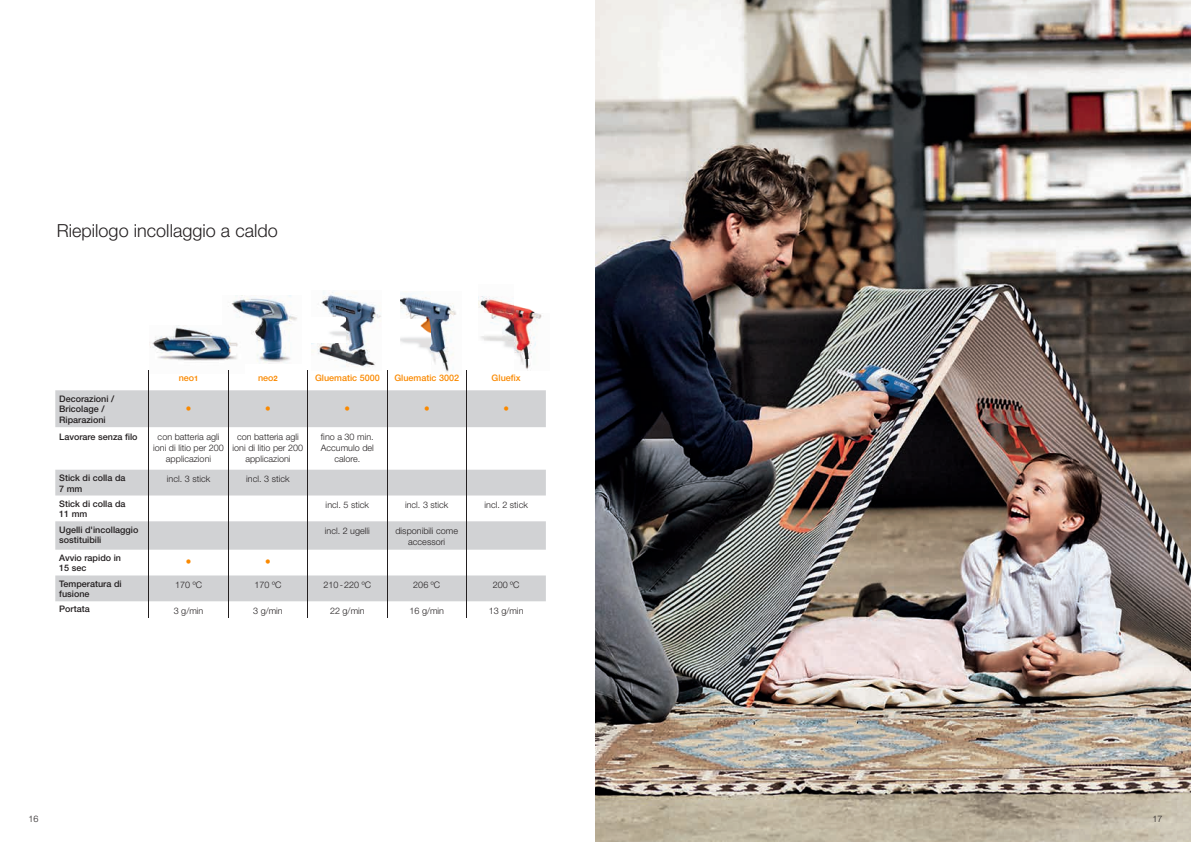
<style>
.page{position:relative;width:1191px;height:842px;background:#fff}
.page>*{position:absolute;margin:0;border:0;box-sizing:border-box;transform-origin:0 0}
.t1{font:300 18px "Helvetica Neue";color:#231f20}
.t2{font:16px "Minion Pro";color:#fa8900}
.t3{font:300 9px/10.8px "Helvetica Neue";color:#231f20;text-align:center}
.t4{font:500 9px/10.8px "Helvetica Neue";color:#231f20}
.t5{font:500 9px "Helvetica Neue";color:#fa8900}
.s1{font-weight:700;font-size:7.5px}
</style>
<div class="page">
<img style="left:595px;top:0;width:596px;height:842px">
<img style="left:231px;top:295px;width:66px;height:68px">
<img style="left:479px;top:296px;width:63px;height:74px">
<img style="left:149px;top:325px;width:95px;height:38px">
<img style="left:312px;top:291px;width:69px;height:76px">
<img style="left:400px;top:294px;width:56px;height:79px">
<svg style="left:55px;top:390px;width:491px;height:211px;fill:#d1d2d4"></svg>
<hr style="left:149px;top:390px;width:1px;height:37px;background:#231f20">
<hr style="left:228px;top:390px;width:1px;height:37px;background:#231f20">
<hr style="left:307px;top:390px;width:1px;height:37px;background:#231f20">
<hr style="left:387px;top:390px;width:1px;height:37px;background:#231f20">
<hr style="left:466px;top:390px;width:1px;height:37px;background:#231f20">
<hr style="left:149px;top:427px;width:1px;height:43px;background:#231f20">
<hr style="left:228px;top:427px;width:1px;height:43px;background:#231f20">
<hr style="left:307px;top:427px;width:1px;height:43px;background:#231f20">
<hr style="left:387px;top:427px;width:1px;height:43px;background:#231f20">
<hr style="left:466px;top:427px;width:1px;height:43px;background:#231f20">
<svg style="left:149px;top:470px;width:1px;height:132px"></svg>
<svg style="left:228px;top:470px;width:1px;height:148px"></svg>
<svg style="left:307px;top:470px;width:1px;height:148px"></svg>
<svg style="left:387px;top:470px;width:1px;height:148px"></svg>
<svg style="left:466px;top:470px;width:1px;height:148px"></svg>
<svg style="left:228px;top:370px;width:1px;height:20px"></svg>
<svg style="left:307px;top:370px;width:1px;height:20px"></svg>
<svg style="left:387px;top:370px;width:1px;height:20px"></svg>
<svg style="left:466px;top:370px;width:1px;height:20px"></svg>
<h1 class="t1" style="left:57px;top:219px;width:223px">Riepilogo incollaggio a caldo</h1>
<p class="t5" style="left:179px;top:373px;width:21px">neo<span class="s1">1</span></p>
<p class="t5" style="left:258px;top:373px;width:21px">neo<span class="s1">2</span></p>
<p class="t5" style="left:315px;top:373px;width:66px">Gluematic 5000</p>
<p class="t5" style="left:394px;top:373px;width:66px">Gluematic 3002</p>
<p class="t5" style="left:491px;top:373px;width:31px">Gluefix</p>
<p class="t4" style="left:59px;top:393px;width:57px">Decorazioni /<br>Bricolage /<br>Riparazioni</p>
<h2 class="t2" style="left:185px;top:397px;width:8px">•</h2>
<h2 class="t2" style="left:265px;top:397px;width:8px">•</h2>
<h2 class="t2" style="left:344px;top:397px;width:8px">•</h2>
<h2 class="t2" style="left:424px;top:397px;width:8px">•</h2>
<h2 class="t2" style="left:503px;top:397px;width:8px">•</h2>
<p class="t4" style="left:59px;top:431px;width:80px">Lavorare senza filo</p>
<p class="t3" style="left:153px;top:431px;width:72px">con batteria agli ioni di litio per 200 applicazioni</p>
<p class="t3" style="left:233px;top:431px;width:72px">con batteria agli ioni di litio per 200 applicazioni</p>
<p class="t3" style="left:321px;top:431px;width:55px">fino a 30 min.<br>Accumulo del calore.</p>
<p class="t4" style="left:59px;top:472px;width:68px">Stick di colla da<br>7 mm</p>
<p class="t3" style="left:167px;top:474px;width:45px">incl. 3 stick</p>
<p class="t3" style="left:246px;top:474px;width:45px">incl. 3 stick</p>
<p class="t4" style="left:59px;top:498px;width:68px">Stick di colla da<br>11 mm</p>
<p class="t3" style="left:326px;top:499px;width:45px">incl. 5 stick</p>
<p class="t3" style="left:405px;top:499px;width:45px">incl. 3 stick</p>
<p class="t3" style="left:484px;top:499px;width:45px">incl. 2 stick</p>
<p class="t4" style="left:59px;top:524px;width:81px">Ugelli d'incollaggio sostituibili</p>
<p class="t3" style="left:325px;top:525px;width:47px">incl. 2 ugelli</p>
<p class="t3" style="left:395px;top:525px;width:64px">disponibili come accessori</p>
<p class="t4" style="left:59px;top:552px;width:63px">Avvio rapido in<br>15 sec</p>
<h2 class="t2" style="left:185px;top:549px;width:8px">•</h2>
<h2 class="t2" style="left:265px;top:549px;width:8px">•</h2>
<p class="t4" style="left:59px;top:578px;width:64px">Temperatura di fusione</p>
<p class="t3" style="left:175px;top:579px;width:28px">170 ºC</p>
<p class="t3" style="left:254px;top:579px;width:28px">170 ºC</p>
<p class="t3" style="left:323px;top:579px;width:49px">210 - 220 ºC</p>
<p class="t3" style="left:413px;top:579px;width:28px">206 ºC</p>
<p class="t3" style="left:493px;top:579px;width:28px">200 ºC</p>
<p class="t4" style="left:59px;top:604px;width:32px">Portata</p>
<p class="t3" style="left:174px;top:605px;width:31px">3 g/min</p>
<p class="t3" style="left:253px;top:605px;width:31px">3 g/min</p>
<p class="t3" style="left:330px;top:605px;width:36px">22 g/min</p>
<p class="t3" style="left:409px;top:605px;width:36px">16 g/min</p>
<p class="t3" style="left:489px;top:605px;width:36px">13 g/min</p>
<p class="t3" style="left:28px;top:813px;width:12px">16</p>
<p class="t3" style="left:1152px;top:813px;width:12px">17</p>
</div>
